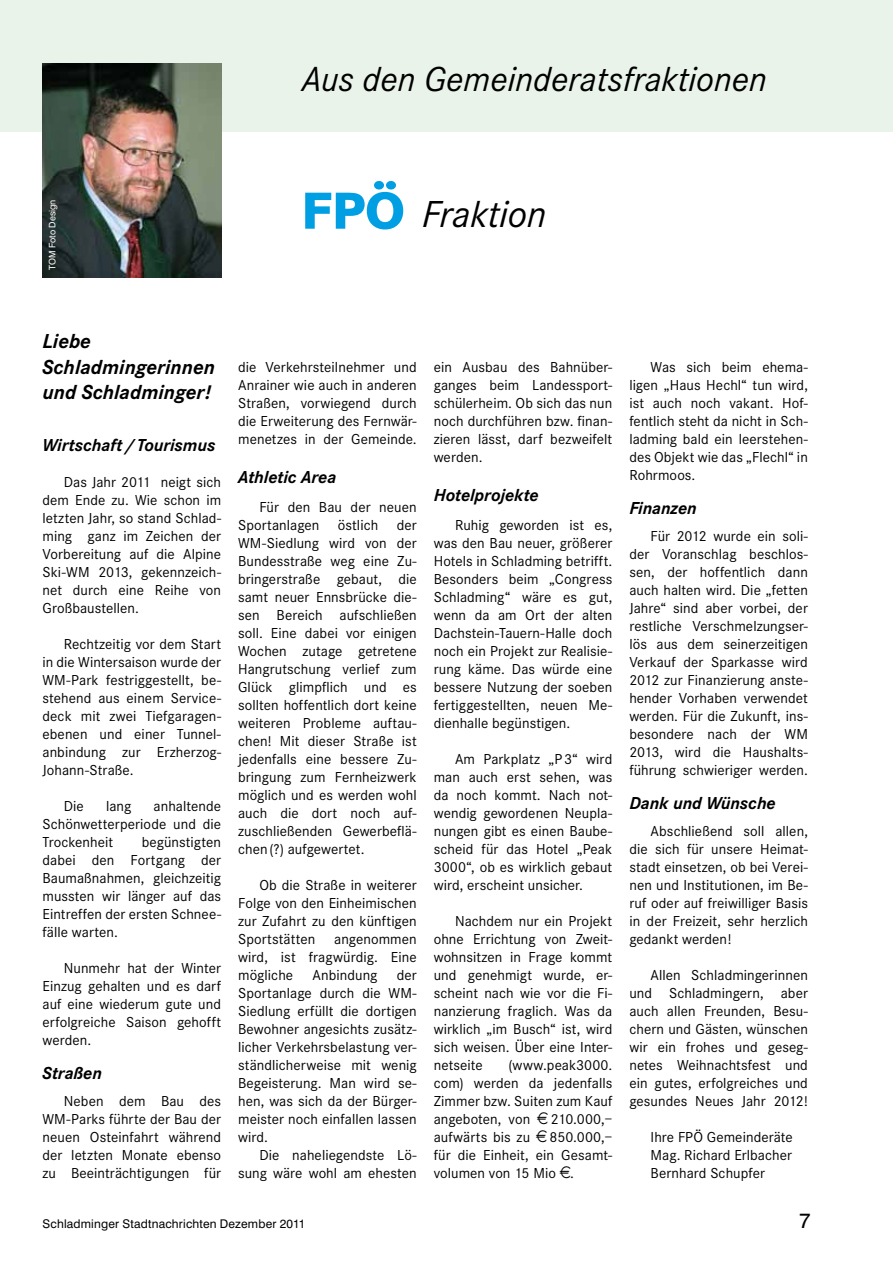
<style>
.page{position:relative;width:893px;height:1263px;background:#fff}
.page>*{position:absolute;margin:0;border:0;box-sizing:border-box;transform-origin:0 0}
.t1{font:italic 39px "Corporate S";color:#000}
.t2{font:italic 36px "Corporate S";color:#000}
.t3{font:italic 700 21px/25.2px "Corporate S";color:#000}
.t4{font:21px "Swiss 721 BT";color:#000}
.t5{font:italic 700 18px "Corporate S";letter-spacing:-.005em;color:#000}
.t6{font:15px/18px "Corporate S";letter-spacing:.005em;color:#000;text-align:justify}
.t7{font:12px "Swiss 721 BT";letter-spacing:.015em;color:#000}
.t8{font:9px "Swiss 721 BT";color:#fff}
.s1{font-weight:800;font-style:normal;font-size:54px;color:#009fe3}
</style>
<div class="page">
<div style="left:0;top:0;width:893px;height:132px;background:#e9f3ea"></div>
<img style="left:43px;top:64px;width:178px;height:213px">
<h2 class="t2" style="left:302px;top:58px;width:466px">Aus den Gemeinderatsfraktionen</h2>
<p class="t8" style="left:47px;top:270px;width:72px;rotate:-90deg">TOM Foto Design</p>
<h1 class="t1" style="left:301px;top:192px;width:247px"><span class="s1">FPÖ</span> Fraktion</h1>
<h3 class="t3" style="left:43px;top:329px;width:174px">Liebe<br>Schladmingerinnen und Schladminger!</h3>
<p class="t5" style="left:43px;top:434px;width:174px">Wirtschaft/Tourismus</p>
<p class="t6" style="left:43px;top:473px;width:180px;text-indent:21px">Das Jahr 2011 neigt sich dem Ende zu. Wie schon im letzten Jahr, so stand Schlad&shy;ming ganz im Zeichen der Vorbereitung auf die Alpine Ski-WM 2013, gekennzeich&shy;net durch eine Reihe von Großbaustellen.</p>
<p class="t6" style="left:43px;top:635px;width:180px;text-indent:21px">Rechtzeitig vor dem Start in die Wintersaison wurde der WM-Park festriggestellt, be&shy;stehend aus einem Service&shy;deck mit zwei Tiefgaragen&shy;ebenen und einer Tunnel&shy;anbindung zur Erzherzog-Johann-Straße.</p>
<p class="t6" style="left:64px;top:797px;width:22px">Die</p>
<p class="t6" style="left:106px;top:797px;width:27px">lang</p>
<p class="t6" style="left:43px;top:797px;width:180px;text-indent:111px">anhaltende Schönwetterperiode und die Trockenheit</p>
<p class="t6" style="left:43px;top:833px;width:180px;text-indent:99px">begünstigten dabei den Fortgang der Baumaßnahmen, gleichzeitig mussten wir länger auf das Eintreffen der ersten Schnee&shy;fälle warten.</p>
<p class="t6" style="left:43px;top:959px;width:180px;text-indent:21px">Nunmehr hat der Winter Einzug gehalten und es darf auf eine wiederum gute und erfolgreiche Saison gehofft werden.</p>
<p class="t5" style="left:43px;top:1063px;width:61px">Straßen</p>
<p class="t6" style="left:43px;top:1092px;width:180px;text-indent:21px">Neben dem Bau des WM-Parks führte der Bau der neuen Osteinfahrt während der letzten Monate ebenso zu Beeinträchtigungen für</p>
<p class="t6" style="left:238px;top:358px;width:180px">die Verkehrsteilnehmer und Anrainer wie auch in anderen Straßen, vorwiegend durch die Erweiterung des Fernwär&shy;menetzes in der Gemeinde.</p>
<p class="t5" style="left:238px;top:466px;width:100px">Athletic Area</p>
<p class="t6" style="left:238px;top:498px;width:180px;text-indent:21px">Für den Bau der neuen Sportanlagen östlich der WM-Siedlung wird von der Bundesstraße weg eine Zu&shy;bringerstraße gebaut, die samt neuer Ennsbrücke die&shy;sen Bereich aufschließen soll. Eine dabei vor einigen Wochen zutage getretene Hangrutschung verlief zum Glück glimpflich und es sollten hoffentlich dort keine weiteren Probleme auftau&shy;chen! Mit dieser Straße ist jedenfalls eine bessere Zu&shy;bringung zum Fernheizwerk möglich und es werden wohl auch die dort noch auf&shy;zuschließenden Gewerbeflä&shy;chen(?) aufgewertet.</p>
<p class="t6" style="left:238px;top:876px;width:180px;text-indent:21px">Ob die Straße in weiterer Folge von den Einheimischen zur Zufahrt zu den künftigen Sportstätten</p>
<p class="t6" style="left:238px;top:930px;width:180px;text-indent:96px">angenommen wird, ist fragwürdig. Eine mögliche</p>
<p class="t6" style="left:313px;top:966px;width:66px">Anbindung</p>
<p class="t6" style="left:238px;top:966px;width:180px;text-indent:159px">der Sportanlage durch die WM-Siedlung erfüllt die dortigen Bewohner angesichts zusätz&shy;licher Verkehrsbelastung ver&shy;ständlicherweise mit wenig Begeisterung. Man wird se&shy;hen, was sich da der Bürger&shy;meister noch einfallen lassen wird.</p>
<p class="t6" style="left:238px;top:1146px;width:180px;text-align:right">Die naheliegendste Lö&shy;sung wäre wohl am ehesten</p>
<p class="t6" style="left:434px;top:358px;width:180px">ein Ausbau des Bahnüber&shy;ganges beim Landessport&shy;schülerheim. Ob sich das nun noch durchführen bzw. finan&shy;zieren lässt, darf bezweifelt werden.</p>
<p class="t5" style="left:434px;top:484px;width:106px">Hotelprojekte</p>
<p class="t6" style="left:434px;top:516px;width:180px;text-indent:21px">Ruhig geworden ist es, was den Bau neuer, größerer Hotels in Schladming betrifft.<br>Besonders beim „Congress Schladming“ wäre es gut, wenn da am Ort der alten Dachstein-Tauern-Halle doch noch ein Projekt zur Realisie&shy;rung käme. Das würde eine bessere Nutzung der soeben fertiggestellten, neuen Me&shy;dienhalle begünstigen.</p>
<p class="t6" style="left:434px;top:750px;width:180px;text-indent:21px">Am Parkplatz „P3“ wird man auch erst sehen, was da noch kommt. Nach not&shy;wendig gewordenen Neupla&shy;nungen gibt es einen Baube&shy;scheid für das Hotel „Peak 3000“, ob es wirklich gebaut wird, erscheint unsicher.</p>
<p class="t6" style="left:434px;top:912px;width:180px;text-indent:21px">Nachdem nur ein Projekt ohne Errichtung von Zweit&shy;wohnsitzen in Frage kommt und genehmigt wurde, er&shy;scheint nach wie vor die Fi&shy;nanzierung fraglich. Was da wirklich „im Busch“ ist, wird sich weisen. Über eine Inter&shy;netseite</p>
<p class="t6" style="left:434px;top:1056px;width:180px;text-indent:75px">(www.peak3000. com) werden da jedenfalls Zimmer bzw. Suiten zum Kauf angeboten, von</p>
<p class="t6" style="left:551px;top:1110px;width:63px">210.000,–</p>
<p class="t6" style="left:434px;top:1128px;width:98px">aufwärts bis zu</p>
<p class="t6" style="left:434px;top:1128px;width:180px;text-indent:116px">850.000,– für die Einheit, ein Gesamt&shy;volumen von 15 Mio .</p>
<p class="t6" style="left:629px;top:358px;width:180px;text-indent:21px">Was sich beim ehema&shy;ligen „Haus Hechl“ tun wird, ist auch noch vakant. Hof&shy;fentlich steht da nicht in Sch&shy;ladming bald ein leerstehen&shy;des Objekt wie das „Flechl“ in Rohrmoos.</p>
<p class="t5" style="left:629px;top:498px;width:69px">Finanzen</p>
<p class="t6" style="left:629px;top:527px;width:180px;text-indent:21px">Für 2012 wurde ein soli&shy;der Voranschlag beschlos&shy;sen, der hoffentlich dann auch halten wird. Die „fetten Jahre“ sind aber vorbei, der restliche Verschmelzungser&shy;lös aus dem seinerzeitigen Verkauf der Sparkasse wird 2012 zur Finanzierung anste&shy;hender Vorhaben verwendet werden. Für die Zukunft, ins&shy;besondere nach der WM 2013, wird die Haushalts&shy;führung schwieriger werden.</p>
<p class="t5" style="left:629px;top:793px;width:148px">Dank und Wünsche</p>
<p class="t6" style="left:629px;top:822px;width:180px;text-indent:21px">Abschließend soll allen, die sich für unsere Heimat&shy;stadt einsetzen, ob bei Verei&shy;nen und Institutionen, im Be&shy;ruf oder auf freiwilliger Basis in der Freizeit, sehr herzlich gedankt werden!</p>
<p class="t6" style="left:629px;top:966px;width:180px;text-indent:21px">Allen Schladmingerinnen und Schladmingern, aber auch allen Freunden, Besu&shy;chern und Gästen, wünschen wir ein frohes und geseg&shy;netes Weihnachtsfest und ein gutes, erfolgreiches und gesundes Neues Jahr 2012!</p>
<p class="t6" style="left:651px;top:1128px;width:144px">Ihre FPÖ Gemeinderäte Mag. Richard Erlbacher Bernhard Schupfer</p>
<p class="t7" style="left:43px;top:1216px;width:264px">Schladminger Stadtnachrichten Dezember 2011</p>
<h3 class="t4" style="left:799px;top:1208px;width:13px">7</h3>
</div>
